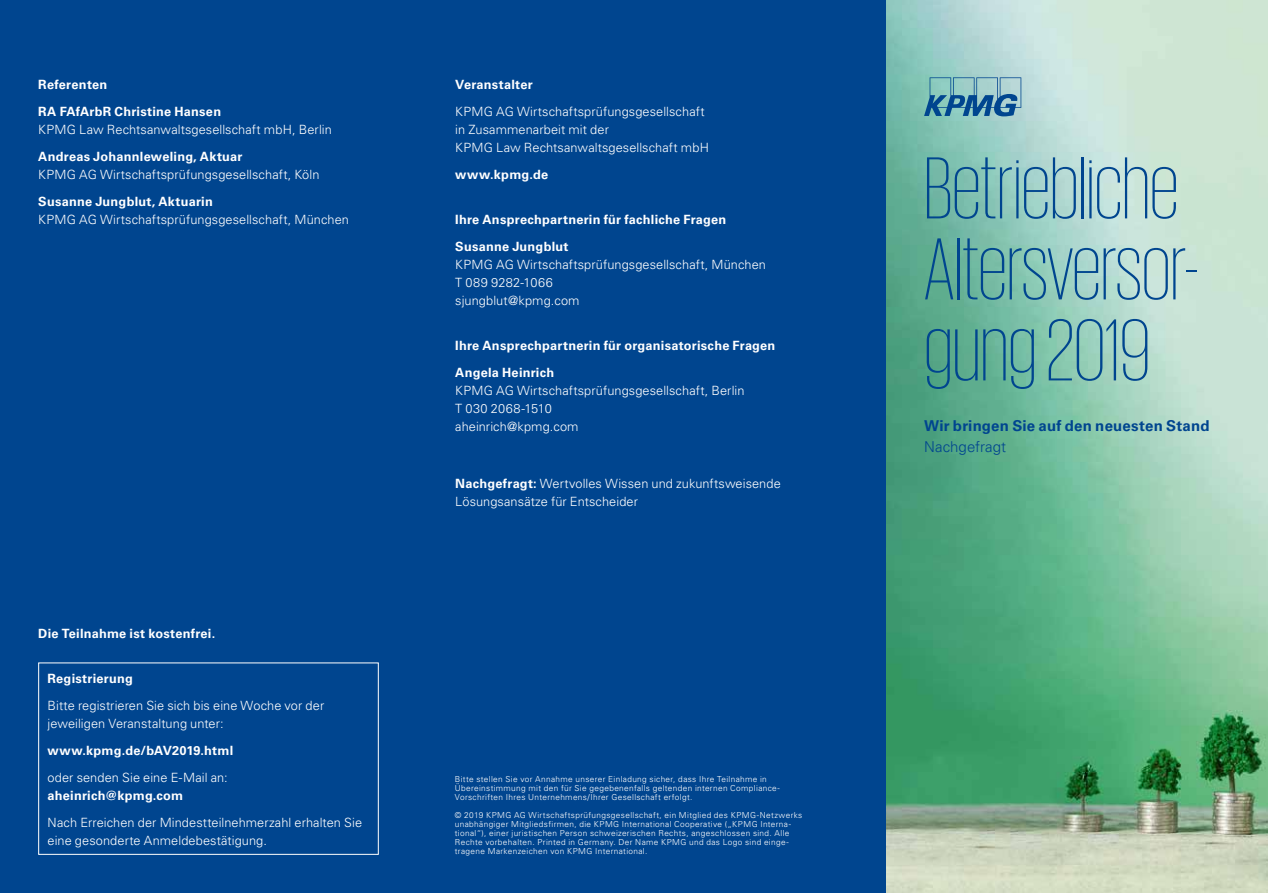
<style>
.page{position:relative;width:1268px;height:893px;background:#fff}
.page>*{position:absolute;margin:0;border:0;box-sizing:border-box;transform-origin:0 0}
.Cover-H1_Titel{font:200 90px/81px "KPMG";color:#00458f}
.Cover-H1_Subline_10{font:700 15px "Univers LT Std";letter-spacing:.015em;color:#00458f}
.Cover-P_Art_der_Vera{font:300 15px "Univers LT Std";color:#00458f}
.Body-P_Programm_Copy{font:300 12.75px/18px "Univers LT Std";letter-spacing:.005em;color:#fff}
.Body-H1_Subheadline{font:700 12.75px "Univers LT Std";letter-spacing:.02em;color:#fff}
.Body-P_Programm_Copy-2{font:700 12.75px "Univers LT Std";letter-spacing:.02em;color:#fff}
.Back-P_Copyright{font:300 8.25px/9px "Univers LT Std";letter-spacing:.045em;color:#fff}
.s1{font-weight:700}
</style>
<div class="page">
<img style="left:884px;top:0;width:383px;height:893px">
<svg style="left:923px;top:77px;width:98px;height:39px;background:#669fb3"></svg>
<div style="left:0;top:0;width:884px;height:893px;background:#00458f"></div>
<div style="left:38px;top:662px;width:340px;height:193px;border:1px solid #fff"></div>
<h1 class="Body-H1_Subheadline" style="left:38px;top:77px;width:70px">Referenten</h1>
<p class="Body-P_Programm_Copy" style="left:38px;top:103px;width:295px"><span class="s1">RA FAfArbR Christine Hansen<br></span>KPMG Law Rechtsanwaltsgesellschaft mbH, Berlin</p>
<p class="Body-P_Programm_Copy" style="left:38px;top:148px;width:283px"><span class="s1">Andreas Johannleweling, Aktuar<br></span>KPMG AG Wirtschaftsprüfungsgesellschaft, Köln</p>
<p class="Body-P_Programm_Copy" style="left:38px;top:193px;width:312px"><span class="s1">Susanne Jungblut, Aktuarin<br></span>KPMG AG Wirtschaftsprüfungsgesellschaft, München</p>
<p class="Body-P_Programm_Copy-2" style="left:38px;top:626px;width:178px">Die Teilnahme ist kostenfrei.</p>
<h1 class="Body-H1_Subheadline" style="left:48px;top:671px;width:87px">Registrierung</h1>
<p class="Body-P_Programm_Copy" style="left:48px;top:697px;width:278px">Bitte registrieren Sie sich bis eine Woche vor der jeweiligen Veranstaltung unter:</p>
<p class="Body-P_Programm_Copy-2" style="left:48px;top:743px;width:187px">www.kpmg.de/bAV2019.html</p>
<p class="Body-P_Programm_Copy" style="left:48px;top:769px;width:181px">oder senden Sie eine E-Mail an: <span class="s1">aheinrich@kpmg.com</span></p>
<p class="Body-P_Programm_Copy" style="left:48px;top:814px;width:316px">Nach Erreichen der Mindestteilnehmerzahl erhalten Sie eine gesonderte Anmeldebestätigung.</p>
<h1 class="Body-H1_Subheadline" style="left:455px;top:77px;width:79px">Veranstalter</h1>
<p class="Body-P_Programm_Copy" style="left:455px;top:103px;width:255px">KPMG AG Wirtschaftsprüfungsgesellschaft in Zusammenarbeit mit der<br>KPMG Law Rechtsanwaltsgesellschaft mbH</p>
<p class="Body-P_Programm_Copy-2" style="left:455px;top:167px;width:94px">www.kpmg.de</p>
<h1 class="Body-H1_Subheadline" style="left:455px;top:212px;width:272px">Ihre Ansprechpartnerin für fachliche Fragen</h1>
<p class="Body-P_Programm_Copy" style="left:455px;top:238px;width:312px"><span class="s1">Susanne Jungblut<br></span>KPMG AG Wirtschaftsprüfungsgesellschaft, München<br>T 089 9282-1066<br>sjungblut@kpmg.com</p>
<h1 class="Body-H1_Subheadline" style="left:455px;top:338px;width:321px">Ihre Ansprechpartnerin für organisatorische Fragen</h1>
<p class="Body-P_Programm_Copy" style="left:455px;top:364px;width:291px"><span class="s1">Angela Heinrich<br></span>KPMG AG Wirtschaftsprüfungsgesellschaft, Berlin<br>T 030 2068-1510<br>aheinrich@kpmg.com</p>
<p class="Body-P_Programm_Copy" style="left:455px;top:475px;width:327px"><span class="s1">Nachgefragt:</span> Wertvolles Wissen und zukunftsweisende<br>Lösungsansätze für Entscheider</p>
<p class="Back-P_Copyright" style="left:455px;top:775px;width:326px">Bitte stellen Sie vor Annahme unserer Einladung sicher, dass Ihre Teilnahme in<br>Übereinstimmung mit den für Sie gegebenenfalls geltenden internen Compliance-<br>Vorschriften Ihres Unternehmens/Ihrer Gesellschaft erfolgt.</p>
<p class="Back-P_Copyright" style="left:455px;top:811px;width:349px">© 2019 KPMG AG Wirtschaftsprüfungsgesellschaft, ein Mitglied des KPMG-Netzwerks unabhängiger Mitgliedsfirmen, die KPMG International Cooperative („KPMG Interna&shy;tional“), einer juristischen Person schweizerischen Rechts, angeschlossen sind. Alle Rechte vorbehalten. Printed in Germany. Der Name KPMG und das Logo sind einge&shy;tragene Markenzeichen von KPMG International.</p>
<h1 class="Cover-H1_Titel" style="left:923px;top:146px;width:276px">Betriebliche<br>Altersversor&shy;gung 2019</h1>
<h1 class="Cover-H1_Subline_10" style="left:923px;top:417px;width:287px">Wir bringen Sie auf den neuesten Stand</h1>
<p class="Cover-P_Art_der_Vera" style="left:923px;top:438px;width:84px">Nachgefragt</p>
</div>
